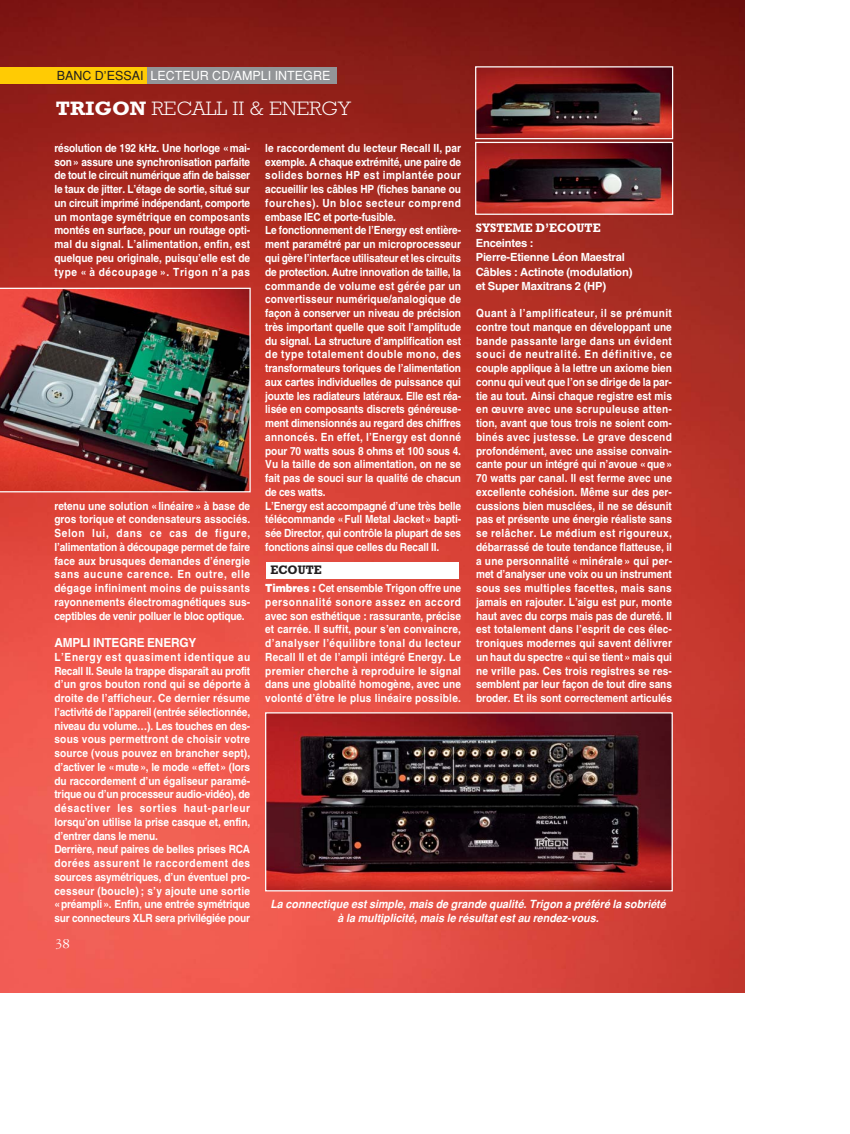
<style>
.page{position:relative;width:850px;height:1134px;background:#fff}
.page>*{position:absolute;margin:0;border:0;box-sizing:border-box;transform-origin:0 0}
.t1{font:300 19.75px "Rockwell";color:#fff;scale:1.06 1}
.t2{font:15px "Garamond Three";color:#fff}
.t3{font:12.5px "Helvetica";color:#fff}
.t4{font:700 12.5px "Helvetica";letter-spacing:-.015em;color:#fff;scale:.95 1}
.t5{font:700 12.5px "Rockwell";color:#fff;scale:.95 1}
.t6{font:700 12.5px "Rockwell";color:#231f20;scale:.95 1}
.t7{font:700 11.25px/13.8px "Helvetica";letter-spacing:-.01em;color:#fff;text-align:justify;scale:.9 1}
.t8{font:italic 700 11.25px/13.8px "Helvetica";color:#fff;text-align:center;scale:.95 1}
.t9{font:700 11.25px/14.4px "Helvetica";letter-spacing:-.01em;color:#fff}
.s1{color:#231f20}
.s2{font-weight:700}
.s3{font-weight:900}
</style>
<div class="page">
<img style="left:0;top:0;width:744px;height:992px">
<div style="left:88px;top:68px;width:249px;height:16px;background:#939598"></div>
<div style="left:0;top:68px;width:147px;height:16px;background:#ffcb04"></div>
<div style="left:267px;top:562px;width:192px;height:16px;background:#fff"></div>
<img style="left:0;top:288px;width:251px;height:204px">
<img style="left:267px;top:714px;width:404px;height:175px">
<div style="left:265px;top:712px;width:408px;height:179px;border:1px solid #fff"></div>
<img style="left:477px;top:68px;width:194px;height:69px">
<div style="left:475px;top:66px;width:198px;height:73px;border:1px solid #fff"></div>
<img style="left:477px;top:144px;width:194px;height:69px">
<div style="left:475px;top:142px;width:198px;height:73px;border:1px solid #fff"></div>
<p class="t3" style="left:57px;top:71px;width:275px"><span class="s1">BANC D’ESSAI</span> LECTEUR CD/AMPLI INTEGRE</p>
<h1 class="t1" style="left:56px;top:101px;width:280px"><span class="s2">TRIGON</span> RECALL II &amp; ENERGY</h1>
<p class="t7" style="left:54px;top:142px;width:219px">résolution de 192 kHz. Une horloge «mai&shy;son» assure une synchronisation parfaite de tout le circuit numérique afin de baisser le taux de jitter. L’étage de sortie, situé sur un circuit imprimé indépendant, comporte un montage symétrique en composants montés en surface, pour un routage opti&shy;mal du signal. L’alimentation, enfin, est quelque peu originale, puisqu’elle est de type « à découpage ». Trigon n’a pas</p>
<p class="t7" style="left:54px;top:500px;width:219px">retenu une solution « linéaire » à base de gros torique et condensateurs associés.<br>Selon lui, dans ce cas de figure, l’alimentation à découpage permet de faire face aux brusques demandes d’énergie sans aucune carence. En outre, elle dégage infiniment moins de puissants rayonnements électromagnétiques sus&shy;ceptibles de venir polluer le bloc optique.</p>
<p class="t4" style="left:54px;top:638px;width:151px">AMPLI INTEGRE ENERGY</p>
<p class="t7" style="left:54px;top:651px;width:219px;text-align:left">L’Energy est quasiment identique au Recall II. Seule la trappe disparaît au profit d’un gros bouton rond qui se déporte à droite de l’afficheur. Ce dernier résume l’activité de l’appareil (entrée sélectionnée, niveau du volume…). Les touches en des&shy;sous vous permettront de choisir votre source (vous pouvez en brancher sept), d’activer le «mute», le mode «effet» (lors du raccordement d’un égaliseur paramé&shy;trique ou d’un processeur audio-vidéo), de désactiver les sorties haut-parleur lorsqu’on utilise la prise casque et, enfin, d’entrer dans le menu.<br>Derrière, neuf paires de belles prises RCA dorées assurent le raccordement des sources asymétriques, d’un éventuel pro&shy;cesseur (boucle) ; s’y ajoute une sortie «préampli». Enfin, une entrée symétrique sur connecteurs XLR sera privilégiée pour</p>
<h2 class="t2" style="left:55px;top:938px;width:16px">38</h2>
<p class="t7" style="left:265px;top:142px;width:219px;text-align:left">le raccordement du lecteur Recall II, par exemple. A chaque extrémité, une paire de solides bornes HP est implantée pour accueillir les câbles HP (fiches banane ou fourches). Un bloc secteur comprend embase IEC et porte-fusible.<br>Le fonctionnement de l’Energy est entière&shy;ment paramétré par un microprocesseur qui gère l’interface utilisateur et les circuits de protection. Autre innovation de taille, la commande de volume est gérée par un convertisseur numérique/analogique de façon à conserver un niveau de précision très important quelle que soit l’amplitude du signal. La structure d’amplification est de type totalement double mono, des transformateurs toriques de l’alimentation aux cartes individuelles de puissance qui jouxte les radiateurs latéraux. Elle est réa&shy;lisée en composants discrets généreuse&shy;ment dimensionnés au regard des chiffres annoncés. En effet, l’Energy est donné pour 70 watts sous 8 ohms et 100 sous 4.<br>Vu la taille de son alimentation, on ne se fait pas de souci sur la qualité de chacun de ces watts.<br>L’Energy est accompagné d’une très belle télécommande «Full Metal Jacket» bapti&shy;sée Director, qui contrôle la plupart de ses fonctions ainsi que celles du Recall II.</p>
<p class="t7" style="left:265px;top:582px;width:219px"><span class="s3">Timbres :</span> Cet ensemble Trigon offre une personnalité sonore assez en accord avec son esthétique : rassurante, précise et carrée. Il suffit, pour s’en convaincre, d’analyser l’équilibre tonal du lecteur Recall II et de l’ampli intégré Energy. Le premier cherche à reproduire le signal dans une globalité homogène, avec une volonté d’être le plus linéaire possible.</p>
<p class="t6" style="left:270px;top:565px;width:56px">ECOUTE</p>
<p class="t5" style="left:476px;top:224px;width:133px">SYSTEME D’ECOUTE</p>
<p class="t9" style="left:476px;top:237px;width:158px">Enceintes :<br>Pierre-Etienne Léon Maestral<br>Câbles : Actinote (modulation) et Super Maxitrans 2 (HP)</p>
<p class="t7" style="left:476px;top:307px;width:219px">Quant à l’amplificateur, il se prémunit contre tout manque en développant une bande passante large dans un évident souci de neutralité. En définitive, ce couple applique à la lettre un axiome bien connu qui veut que l’on se dirige de la par&shy;tie au tout. Ainsi chaque registre est mis en œuvre avec une scrupuleuse atten&shy;tion, avant que tous trois ne soient com&shy;binés avec justesse. Le grave descend profondément, avec une assise convain&shy;cante pour un intégré qui n’avoue «que» 70 watts par canal. Il est ferme avec une excellente cohésion. Même sur des per&shy;cussions bien musclées, il ne se désunit pas et présente une énergie réaliste sans se relâcher. Le médium est rigoureux, débarrassé de toute tendance flatteuse, il a une personnalité « minérale » qui per&shy;met d’analyser une voix ou un instrument sous ses multiples facettes, mais sans jamais en rajouter. L’aigu est pur, monte haut avec du corps mais pas de dureté. Il est totalement dans l’esprit de ces élec&shy;troniques modernes qui savent délivrer un haut du spectre «qui se tient» mais qui ne vrille pas. Ces trois registres se res&shy;semblent par leur façon de tout dire sans broder. Et ils sont correctement articulés</p>
<p class="t8" style="left:270px;top:898px;width:420px">La connectiq ue estsimple,mais de g rande q ualité.Trig on a préféré la sobriété à la multiplicité,mais le résultatestau rendez-vous.</p>
</div>
